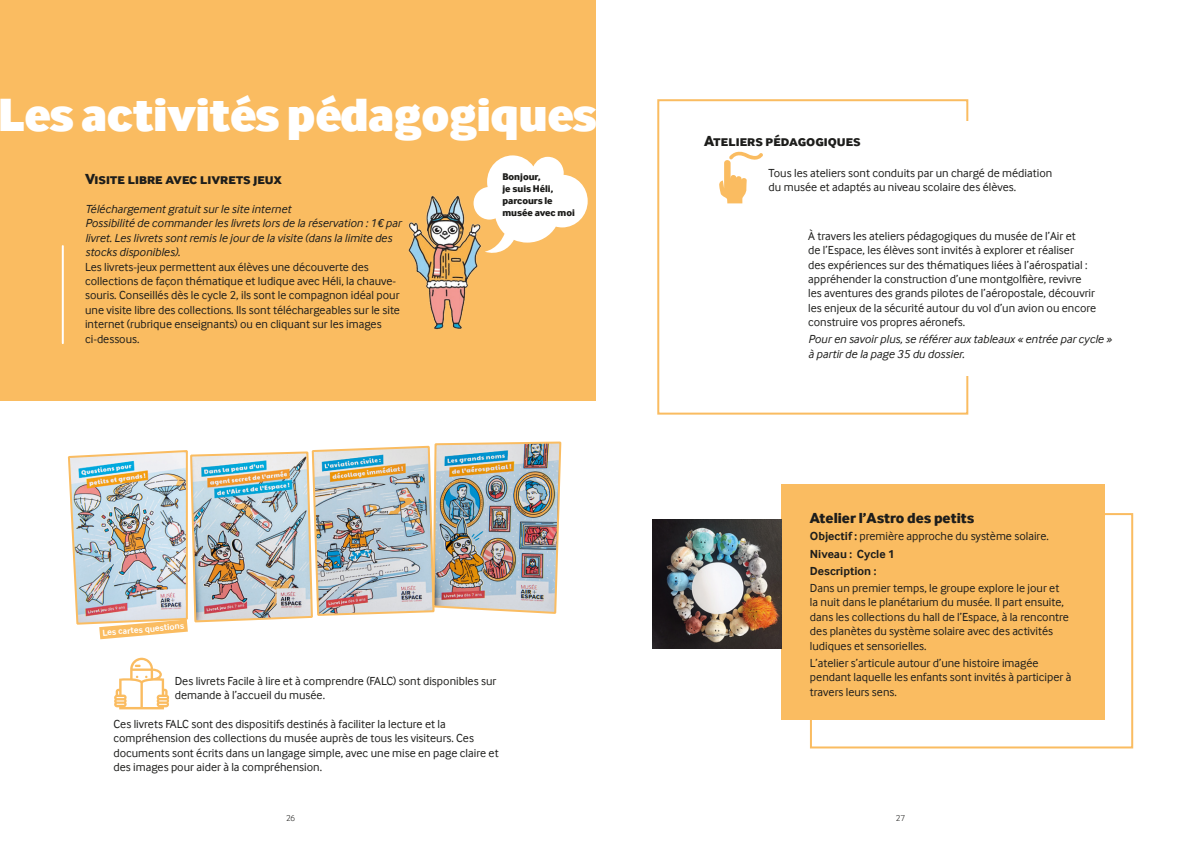
<style>
.page{position:relative;width:1191px;height:842px;background:#fff}
.page>*{position:absolute;margin:0;border:0;box-sizing:border-box;transform-origin:0 0}
.Texte_courant{font:900 48px "Inter Face";color:#fff}
.Texte_courant-2{font:800 15px "Inter Face";color:#1d1d1b}
.Texte_courant-3{font:12px/14.4px "Inter Face";color:#1d1d1b}
.Texte_courant-4{font:italic 12px/14.4px "Inter Face";color:#1d1d1b}
.Texte_courant-5{font:700 12px "Inter Face";color:#1d1d1b}
.Texte_tableaux{font:800 10px/12px "Inter Face";color:#1d1d1b}
.Texte_tableaux-2{font:700 9px "Inter Face";color:#fff}
.t1{font:300 9px "Inter Face";color:#1d1d1b}
.s1{font-weight:700}
</style>
<div class="page">
<div style="left:657px;top:99px;width:311px;height:316px;border:2px solid #fabc61"></div>
<div style="left:833px;top:121px;width:279px;height:255px;background:#fff"></div>
<div style="left:0;top:0;width:595px;height:401px;background:#fabc61"></div>
<hr style="left:62px;top:246px;width:2px;height:97px;background:#fff">
<svg style="left:114px;top:658px;width:55px;height:51px"></svg>
<div style="left:810px;top:513px;width:323px;height:235px;border:2px solid #fabc61"></div>
<div style="left:781px;top:485px;width:323px;height:235px;background:#fabc61"></div>
<img style="left:652px;top:519px;width:129px;height:130px">
<img style="left:67px;top:441px;width:495px;height:198px">
<svg style="left:719px;top:151px;width:44px;height:52px"></svg>
<img style="left:408px;top:195px;width:70px;height:135px">
<svg style="left:473px;top:155px;width:114px;height:99px"></svg>
<p class="Texte_courant" style="left:-1px;top:85px;width:599px">Les activités pédagogiques</p>
<p class="Texte_courant-2" style="left:85px;top:170px;width:198px">Visite libre avec livrets jeux</p>
<p class="Texte_courant-4" style="left:85px;top:202px;width:207px">Téléchargement gratuit sur le site internet</p>
<p class="Texte_courant-4" style="left:85px;top:216px;width:318px">Possibilité de commander les livrets lors de la réservation : 1€ par livret. Les livrets sont remis le jour de la visite (dans la limite des stocks disponibles).</p>
<p class="Texte_courant-3" style="left:85px;top:259px;width:316px">Les livrets-jeux permettent aux élèves une découverte des collections de façon thématique et ludique avec Héli, la chauve&shy;souris. Conseillés dès le cycle 2, ils sont le compagnon idéal pour une visite libre des collections. Ils sont téléchargeables sur le site internet (rubrique enseignants) ou en cliquant sur les images ci-dessous.</p>
<p class="Texte_tableaux" style="left:502px;top:171px;width:74px">Bonjour,<br>je suis Héli, parcours le musée avec moi</p>
<p class="Texte_tableaux-2" style="left:102px;top:627px;width:83px;rotate:-5deg">Les cartes questions</p>
<p class="Texte_courant-3" style="left:175px;top:674px;width:323px">Des livrets Facile à lire et à comprendre (FALC) sont disponibles sur demande à l’accueil du musée.</p>
<p class="Texte_courant-3" style="left:113px;top:717px;width:387px">Ces livrets FALC sont des dispositifs destinés à faciliter la lecture et la compréhension des collections du musée auprès de tous les visiteurs. Ces documents sont écrits dans un langage simple, avec une mise en page claire et des images pour aider à la compréhension.</p>
<p class="Texte_courant-2" style="left:704px;top:131px;width:158px">Ateliers pédagogiques</p>
<p class="Texte_courant-3" style="left:768px;top:166px;width:285px">Tous les ateliers sont conduits par un chargé de médiation du musée et adaptés au niveau scolaire des élèves.</p>
<p class="Texte_courant-3" style="left:808px;top:228px;width:290px">À travers les ateliers pédagogiques du musée de l’Air et<br>de l’Espace, les élèves sont invités à explorer et réaliser<br>des expériences sur des thématiques liées à l’aérospatial : appréhender la construction d’une montgolfière, revivre les aventures des grands pilotes de l’aéropostale, découvrir les enjeux de la sécurité autour du vol d’un avion ou encore construire vos propres aéronefs.</p>
<p class="Texte_courant-4" style="left:808px;top:332px;width:305px">Pour en savoir plus, se référer aux tableaux « entrée par cycle » à partir de la page 35 du dossier.</p>
<p class="Texte_courant-2" style="left:810px;top:509px;width:166px">Atelier l’Astro des petits</p>
<p class="Texte_courant-3" style="left:810px;top:529px;width:240px"><span class="s1">Objectif :</span> première approche du système solaire.</p>
<p class="Texte_courant-5" style="left:810px;top:547px;width:86px">Niveau : Cycle 1</p>
<p class="Texte_courant-5" style="left:810px;top:564px;width:68px">Description :</p>
<p class="Texte_courant-3" style="left:810px;top:581px;width:260px">Dans un premier temps, le groupe explore le jour et la nuit dans le planétarium du musée. Il part ensuite, dans les collections du hall de l’Espace, à la rencontre des planètes du système solaire avec des activités ludiques et sensorielles.</p>
<p class="Texte_courant-3" style="left:810px;top:656px;width:263px">L’atelier s’articule autour d’une histoire imagée pendant laquelle les enfants sont invités à participer à travers leurs sens.</p>
<p class="t1" style="left:286px;top:813px;width:11px">26</p>
<p class="t1" style="left:895px;top:813px;width:11px">27</p>
</div>
